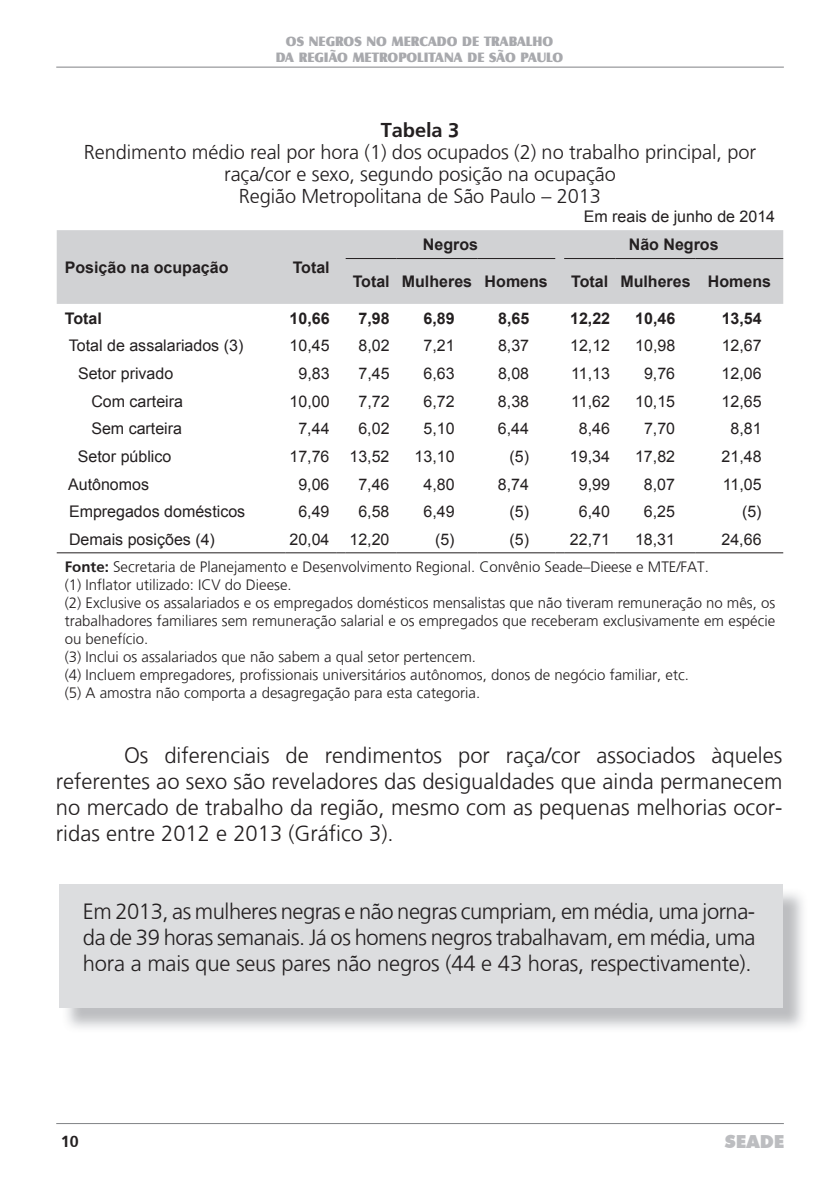
<style>
.page{position:relative;width:840px;height:1191px;background:#fff}
.page>*{position:absolute;margin:0;border:0;box-sizing:border-box;transform-origin:0 0}
.t1{font:300 22px/26px "Frutiger";letter-spacing:-.005em;color:#231f20;text-align:justify}
.t2{font:300 20px/22px "Frutiger";letter-spacing:-.005em;color:#231f20;text-align:center}
.t3{font:700 20px "Frutiger";letter-spacing:-.005em;color:#231f20}
.t4{font:900 18px "Futura BT";color:#bcbdc0}
.t5{font:16px "Arial";color:#231f20}
.t6{font:700 16px "Arial";color:#231f20}
.t7{font:700 16px "Frutiger";color:#231f20}
.t8{font:300 15px/18px "Frutiger";color:#231f20}
.t9{font:14px/16px "Castle T Ultr";color:#a8a9ad;text-align:center}
.s1{font-weight:700}
</style>
<div class="page">
<hr style="left:56px;top:67px;width:727px;height:1px;background:#808285">
<hr style="left:56px;top:1123px;width:727px;height:1px;background:#808285">
<img style="left:67px;top:887px;width:736px;height:141px">
<div style="left:59px;top:884px;width:723px;height:124px;background:#dcdddf"></div>
<div style="left:57px;top:230px;width:725px;height:74px;background:#d1d2d4"></div>
<hr style="left:345px;top:258px;width:51px;height:1px;background:#231f20">
<hr style="left:396px;top:258px;width:81px;height:1px;background:#231f20">
<hr style="left:477px;top:258px;width:78px;height:1px;background:#231f20">
<hr style="left:564px;top:258px;width:51px;height:1px;background:#231f20">
<hr style="left:615px;top:258px;width:80px;height:1px;background:#231f20">
<hr style="left:695px;top:258px;width:87px;height:1px;background:#231f20">
<hr style="left:57px;top:552px;width:228px;height:1px;background:#231f20">
<hr style="left:285px;top:552px;width:51px;height:1px;background:#231f20">
<hr style="left:345px;top:552px;width:51px;height:1px;background:#231f20">
<hr style="left:396px;top:552px;width:81px;height:1px;background:#231f20">
<hr style="left:477px;top:552px;width:78px;height:1px;background:#231f20">
<hr style="left:564px;top:552px;width:51px;height:1px;background:#231f20">
<hr style="left:615px;top:552px;width:80px;height:1px;background:#231f20">
<hr style="left:695px;top:552px;width:87px;height:1px;background:#231f20">
<p class="t9" style="left:275px;top:33px;width:289px">OS NEGROS NO MERCADO DE TRABALHO<br>DA REGIÃO METROPOLITANA DE SÃO PAULO</p>
<h2 class="t3" style="left:380px;top:118px;width:80px">Tabela 3</h2>
<h2 class="t2" style="left:84px;top:141px;width:673px">Rendimento médio real por hora (1) dos ocupados (2) no trabalho principal, por raça/cor e sexo, segundo posição na ocupação<br>Região Metropolitana de São Paulo – 2013</h2>
<p class="t5" style="left:583px;top:206px;width:193px">Em reais de junho de 2014</p>
<p class="t6" style="left:65px;top:257px;width:165px">Posição na ocupação</p>
<p class="t6" style="left:292px;top:257px;width:39px">Total</p>
<p class="t6" style="left:422px;top:234px;width:57px">Negros</p>
<p class="t6" style="left:628px;top:234px;width:91px">Não Negros</p>
<p class="t6" style="left:352px;top:271px;width:196px">Total Mulheres Homens</p>
<p class="t6" style="left:571px;top:271px;width:201px">Total Mulheres Homens</p>
<p class="t6" style="left:65px;top:307px;width:39px">Total</p>
<p class="t6" style="left:289px;top:307px;width:42px">10,66</p>
<p class="t6" style="left:358px;top:307px;width:33px">7,98</p>
<p class="t6" style="left:423px;top:307px;width:33px">6,89</p>
<p class="t6" style="left:498px;top:307px;width:33px">8,65</p>
<p class="t6" style="left:569px;top:307px;width:42px">12,22</p>
<p class="t6" style="left:635px;top:307px;width:42px">10,46</p>
<p class="t6" style="left:721px;top:307px;width:42px">13,54</p>
<p class="t5" style="left:69px;top:335px;width:176px">Total de assalariados (3)</p>
<p class="t5" style="left:289px;top:335px;width:42px">10,45</p>
<p class="t5" style="left:358px;top:335px;width:33px">8,02</p>
<p class="t5" style="left:423px;top:335px;width:33px">7,21</p>
<p class="t5" style="left:498px;top:335px;width:33px">8,37</p>
<p class="t5" style="left:569px;top:335px;width:42px">12,12</p>
<p class="t5" style="left:634px;top:335px;width:42px">10,98</p>
<p class="t5" style="left:721px;top:335px;width:42px">12,67</p>
<p class="t5" style="left:78px;top:363px;width:97px">Setor privado</p>
<p class="t5" style="left:298px;top:363px;width:33px">9,83</p>
<p class="t5" style="left:358px;top:363px;width:33px">7,45</p>
<p class="t5" style="left:423px;top:363px;width:33px">6,63</p>
<p class="t5" style="left:497px;top:363px;width:33px">8,08</p>
<p class="t5" style="left:571px;top:363px;width:40px">11,13</p>
<p class="t5" style="left:643px;top:363px;width:33px">9,76</p>
<p class="t5" style="left:721px;top:363px;width:42px">12,06</p>
<p class="t5" style="left:91px;top:390px;width:93px">Com carteira</p>
<p class="t5" style="left:289px;top:390px;width:42px">10,00</p>
<p class="t5" style="left:358px;top:390px;width:33px">7,72</p>
<p class="t5" style="left:423px;top:390px;width:33px">6,72</p>
<p class="t5" style="left:497px;top:390px;width:33px">8,38</p>
<p class="t5" style="left:571px;top:390px;width:40px">11,62</p>
<p class="t5" style="left:634px;top:390px;width:42px">10,15</p>
<p class="t5" style="left:721px;top:390px;width:42px">12,65</p>
<p class="t5" style="left:91px;top:418px;width:92px">Sem carteira</p>
<p class="t5" style="left:298px;top:418px;width:33px">7,44</p>
<p class="t5" style="left:358px;top:418px;width:33px">6,02</p>
<p class="t5" style="left:423px;top:418px;width:33px">5,10</p>
<p class="t5" style="left:497px;top:418px;width:33px">6,44</p>
<p class="t5" style="left:578px;top:418px;width:33px">8,46</p>
<p class="t5" style="left:643px;top:418px;width:33px">7,70</p>
<p class="t5" style="left:730px;top:418px;width:33px">8,81</p>
<p class="t5" style="left:78px;top:446px;width:95px">Setor público</p>
<p class="t5" style="left:289px;top:446px;width:101px">17,76 13,52</p>
<p class="t5" style="left:414px;top:446px;width:42px">13,10</p>
<p class="t5" style="left:509px;top:446px;width:21px">(5)</p>
<p class="t5" style="left:569px;top:446px;width:42px">19,34</p>
<p class="t5" style="left:634px;top:446px;width:42px">17,82</p>
<p class="t5" style="left:721px;top:446px;width:42px">21,48</p>
<p class="t5" style="left:68px;top:473px;width:82px">Autônomos</p>
<p class="t5" style="left:298px;top:473px;width:33px">9,06</p>
<p class="t5" style="left:358px;top:473px;width:33px">7,46</p>
<p class="t5" style="left:423px;top:473px;width:33px">4,80</p>
<p class="t5" style="left:497px;top:473px;width:33px">8,74</p>
<p class="t5" style="left:578px;top:473px;width:33px">9,99</p>
<p class="t5" style="left:643px;top:473px;width:33px">8,07</p>
<p class="t5" style="left:722px;top:473px;width:40px">11,05</p>
<p class="t5" style="left:69px;top:501px;width:178px">Empregados domésticos</p>
<p class="t5" style="left:298px;top:501px;width:33px">6,49</p>
<p class="t5" style="left:358px;top:501px;width:33px">6,58</p>
<p class="t5" style="left:423px;top:501px;width:33px">6,49</p>
<p class="t5" style="left:509px;top:501px;width:21px">(5)</p>
<p class="t5" style="left:578px;top:501px;width:33px">6,40</p>
<p class="t5" style="left:643px;top:501px;width:33px">6,25</p>
<p class="t5" style="left:741px;top:501px;width:21px">(5)</p>
<p class="t5" style="left:69px;top:529px;width:147px">Demais posições (4)</p>
<p class="t5" style="left:289px;top:528px;width:101px">20,04 12,20</p>
<p class="t5" style="left:435px;top:528px;width:21px">(5)</p>
<p class="t5" style="left:509px;top:528px;width:21px">(5)</p>
<p class="t5" style="left:569px;top:528px;width:42px">22,71</p>
<p class="t5" style="left:634px;top:528px;width:42px">18,31</p>
<p class="t5" style="left:721px;top:528px;width:42px">24,66</p>
<p class="t8" style="left:65px;top:558px;width:711px"><span class="s1">Fonte:</span> Secretaria de Planejamento e Desenvolvimento Regional. Convênio Seade–Dieese e MTE/FAT.<br>(1) Inflator utilizado: ICV do Dieese.<br>(2) Exclusive os assalariados e os empregados domésticos mensalistas que não tiveram remuneração no mês, os trabalhadores familiares sem remuneração salarial e os empregados que receberam exclusivamente em espécie ou benefício.<br>(3) Inclui os assalariados que não sabem a qual setor pertencem.<br>(4) Incluem empregadores, profissionais universitários autônomos, donos de negócio familiar, etc.<br>(5) A amostra não comporta a desagregação para esta categoria.</p>
<p class="t1" style="left:56px;top:742px;width:727px;text-indent:68px">Os diferenciais de rendimentos por raça/cor associados àqueles referentes ao sexo são reveladores das desigualdades que ainda permanecem no mercado de trabalho da região, mesmo com as pequenas melhorias ocor&shy;ridas entre 2012 e 2013 (Gráfico 3).</p>
<h1 class="t1" style="left:83px;top:898px;width:673px">Em 2013, as mulheres negras e não negras cumpriam, em média, uma jorna&shy;da de 39 horas semanais. Já os homens negros trabalhavam, em média, uma hora a mais que seus pares não negros (44 e 43 horas, respectivamente).</h1>
<p class="t7" style="left:61px;top:1131px;width:19px">10</p>
<p class="t4" style="left:724px;top:1130px;width:61px">SEADE</p>
</div>
